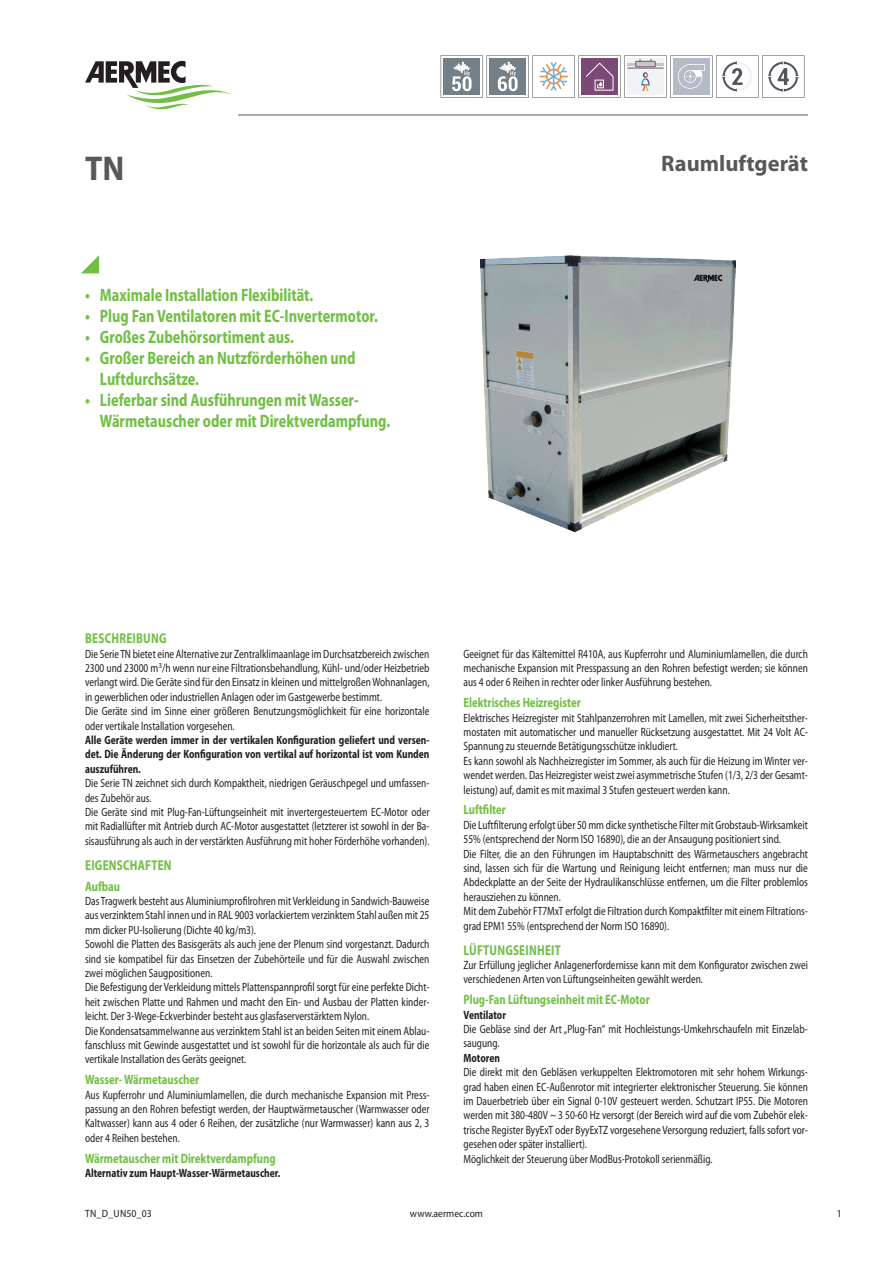
<style>
.page{position:relative;width:893px;height:1263px;background:#fff}
.page>*{position:absolute;margin:0;border:0;box-sizing:border-box;transform-origin:0 0}
.grandezza{font:700 semi-condensed 34.5px "Myriad Pro";color:#57585a}
.descrizione{font:700 22.5px "Myriad Pro";color:#57585a}
.t1{font:700 semi-condensed 18px/21px "Myriad Pro";color:#71bf44;scale:.85 1}
.t2{font:700 semi-condensed 14.25px "Myriad Pro";letter-spacing:.02em;color:#71bf44;scale:.85 1}
.t3{font:700 semi-condensed 13.5px "Myriad Pro";color:#71bf44;scale:.85 1}
.normale_de{font:semi-condensed 12px/14.4px "Myriad Pro";color:#231f20;text-align:justify;scale:.85 1}
.normaleEvidenziato_de{font:700 semi-condensed 12px/14.4px "Myriad Pro";color:#231f20;text-align:justify;scale:.85 1}
.normale_de-2{font:700 semi-condensed 12px "Myriad Pro";color:#231f20;scale:.85 1}
.t4{font:semi-condensed 10.5px "Myriad Pro";color:#231f20}
</style>
<div class="page">
<svg style="left:81px;top:255px;width:18px;height:18px"></svg>
<hr style="left:238px;top:115px;width:570px;height:1px;background:#57585a">
<img style="left:481px;top:255px;width:254px;height:276px">
<svg style="left:85px;top:61px;width:147px;height:48px"></svg>
<svg style="left:441px;top:55px;width:363px;height:43px"></svg>
<p class="grandezza" style="left:85px;top:146px;width:41px">TN</p>
<p class="t1" style="left:85px;top:284px;width:270px">• Maximale Installation Flexibilität.</p>
<p class="t1" style="left:85px;top:305px;width:346px">• Plug Fan Ventilatoren mit EC-Invertermotor.</p>
<p class="t1" style="left:85px;top:326px;width:247px">• Großes Zubehörsortiment aus.</p>
<p class="t1" style="left:100px;top:347px;width:302px;text-indent:-15px">• Großer Bereich an Nutzförderhöhen und<br>Luftdurchsätze.</p>
<p class="t1" style="left:100px;top:389px;width:343px;text-indent:-15px">• Lieferbar sind Ausführungen mit Wasser-<br>Wärmetauscher oder mit Direktverdampfung.</p>
<p class="descrizione" style="left:661px;top:149px;width:148px">Raumluftgerät</p>
<p class="t2" style="left:85px;top:629px;width:97px">BESCHREIBUNG</p>
<p class="normale_de" style="left:85px;top:646px;width:407px">Die Serie TN bietet eine Alternative zur Zentralklimaanlage im Durchsatzbereich zwischen 2300 und 23000 m<sup>3</sup>/h wenn nur eine Filtrationsbehandlung, Kühl- und/oder Heizbetrieb verlangt wird. Die Geräte sind für den Einsatz in kleinen und mittelgroßen Wohnanlagen, in gewerblichen oder industriellen Anlagen oder im Gastgewerbe bestimmt.</p>
<p class="normale_de" style="left:85px;top:704px;width:407px">Die Geräte sind im Sinne einer größeren Benutzungsmöglichkeit für eine horizontale oder vertikale Installation vorgesehen.</p>
<p class="normaleEvidenziato_de" style="left:85px;top:732px;width:407px">Alle Geräte werden immer in der vertikalen Konfiguration geliefert und versen&shy;det. Die Änderung der Konfiguration von vertikal auf horizontal ist vom Kunden auszuführen.</p>
<p class="normale_de" style="left:85px;top:776px;width:407px">Die Serie TN zeichnet sich durch Kompaktheit, niedrigen Geräuschpegel und umfassen&shy;des Zubehör aus.</p>
<p class="normale_de" style="left:85px;top:805px;width:407px">Die Geräte sind mit Plug-Fan-Lüftungseinheit mit invertergesteuertem EC-Motor oder mit Radiallüfter mit Antrieb durch AC-Motor ausgestattet (letzterer ist sowohl in der Ba&shy;sisausführung als auch in der verstärkten Ausführung mit hoher Förderhöhe vorhanden).</p>
<p class="t2" style="left:85px;top:856px;width:103px">EIGENSCHAFTEN</p>
<p class="t3" style="left:85px;top:877px;width:43px">Aufbau</p>
<p class="normale_de" style="left:85px;top:894px;width:407px">Das Tragwerk besteht aus Aluminiumprofilrohren mit Verkleidung in Sandwich-Bauweise aus verzinktem Stahl innen und in RAL 9003 vorlackiertem verzinktem Stahl außen mit 25 mm dicker PU-Isolierung (Dichte 40 kg/m3).</p>
<p class="normale_de" style="left:85px;top:937px;width:407px">Sowohl die Platten des Basisgeräts als auch jene der Plenum sind vorgestanzt. Dadurch sind sie kompatibel für das Einsetzen der Zubehörteile und für die Auswahl zwischen zwei möglichen Saugpositionen.</p>
<p class="normale_de" style="left:85px;top:980px;width:407px">Die Befestigung der Verkleidung mittels Plattenspannprofil sorgt für eine perfekte Dicht&shy;heit zwischen Platte und Rahmen und macht den Ein- und Ausbau der Platten kinder&shy;leicht. Der 3-Wege-Eckverbinder besteht aus glasfaserverstärktem Nylon.</p>
<p class="normale_de" style="left:85px;top:1023px;width:407px">Die Kondensatsammelwanne aus verzinktem Stahl ist an beiden Seiten mit einem Ablau&shy;fanschluss mit Gewinde ausgestattet und ist sowohl für die horizontale als auch für die vertikale Installation des Geräts geeignet.</p>
<p class="t3" style="left:85px;top:1071px;width:136px">Wasser- Wärmetauscher</p>
<p class="normale_de" style="left:85px;top:1087px;width:407px">Aus Kupferrohr und Aluminiumlamellen, die durch mechanische Expansion mit Press&shy;passung an den Rohren befestigt werden, der Hauptwärmetauscher (Warmwasser oder Kaltwasser) kann aus 4 oder 6 Reihen, der zusätzliche (nur Warmwasser) kann aus 2, 3 oder 4 Reihen bestehen.</p>
<p class="t3" style="left:85px;top:1149px;width:226px">Wärmetauscher mit Direktverdampfung</p>
<p class="normale_de-2" style="left:85px;top:1165px;width:231px">Alternativ zum Haupt-Wasser-Wärmetauscher.</p>
<p class="normale_de" style="left:463px;top:646px;width:407px">Geeignet für das Kältemittel R410A, aus Kupferrohr und Aluminiumlamellen, die durch mechanische Expansion mit Presspassung an den Rohren befestigt werden; sie können aus 4 oder 6 Reihen in rechter oder linker Ausführung bestehen.</p>
<p class="t3" style="left:463px;top:694px;width:139px">Elektrisches Heizregister</p>
<p class="normale_de" style="left:463px;top:710px;width:407px">Elektrisches Heizregister mit Stahlpanzerrohren mit Lamellen, mit zwei Sicherheitsther&shy;mostaten mit automatischer und manueller Rücksetzung ausgestattet. Mit 24 Volt AC-Spannung zu steuernde Betätigungsschütze inkludiert.</p>
<p class="normale_de" style="left:463px;top:753px;width:407px">Es kann sowohl als Nachheizregister im Sommer, als auch für die Heizung im Winter ver&shy;wendet werden. Das Heizregister weist zwei asymmetrische Stufen (1/3, 2/3 der Gesamt&shy;leistung) auf, damit es mit maximal 3 Stufen gesteuert werden kann.</p>
<p class="t3" style="left:463px;top:801px;width:52px">Luftfilter</p>
<p class="normale_de" style="left:463px;top:817px;width:407px">Die Luftfilterung erfolgt über 50 mm dicke synthetische Filter mit Grobstaub-Wirksamkeit<br>55% (entsprechend der Norm ISO 16890), die an der Ansaugung positioniert sind.</p>
<p class="normale_de" style="left:463px;top:846px;width:407px">Die Filter, die an den Führungen im Hauptabschnitt des Wärmetauschers angebracht sind, lassen sich für die Wartung und Reinigung leicht entfernen; man muss nur die Abdeckplatte an der Seite der Hydraulikanschlüsse entfernen, um die Filter problemlos herausziehen zu können.</p>
<p class="normale_de" style="left:463px;top:904px;width:407px">Mit dem Zubehör FT7MxT erfolgt die Filtration durch Kompaktfilter mit einem Filtrations&shy;grad EPM1 55% (entsprechend der Norm ISO 16890).</p>
<p class="t2" style="left:464px;top:940px;width:116px">LÜFTUNGSEINHEIT</p>
<p class="normale_de" style="left:463px;top:957px;width:407px">Zur Erfüllung jeglicher Anlagenerfordernisse kann mit dem Konfigurator zwischen zwei verschiedenen Arten von Lüftungseinheiten gewählt werden.</p>
<p class="t3" style="left:463px;top:991px;width:221px">Plug-Fan Lüftungseinheit mit EC-Motor</p>
<p class="normaleEvidenziato_de" style="left:463px;top:1007px;width:52px">Ventilator</p>
<p class="normale_de" style="left:463px;top:1021px;width:407px">Die Gebläse sind der Art „Plug-Fan“ mit Hochleistungs-Umkehrschaufeln mit Einzelab&shy;saugung.</p>
<p class="normaleEvidenziato_de" style="left:463px;top:1050px;width:44px">Motoren</p>
<p class="normale_de" style="left:463px;top:1065px;width:407px">Die direkt mit den Gebläsen verkuppelten Elektromotoren mit sehr hohem Wirkungs&shy;grad haben einen EC-Außenrotor mit integrierter elektronischer Steuerung. Sie können im Dauerbetrieb über ein Signal 0-10V gesteuert werden. Schutzart IP55. Die Motoren werden mit 380-480V ~ 3 50-60 Hz versorgt (der Bereich wird auf die vom Zubehör elek&shy;trische Register ByyExT oder ByyExTZ vorgesehene Versorgung reduziert, falls sofort vor&shy;gesehen oder später installiert).</p>
<p class="normale_de" style="left:463px;top:1151px;width:294px">Möglichkeit der Steuerung über ModBus-Protokoll serienmäßig.</p>
<p class="t4" style="left:85px;top:1207px;width:68px">TN_D_UN50_03</p>
<p class="t4" style="left:410px;top:1207px;width:75px">www.aermec.com</p>
<p class="t4" style="left:837px;top:1207px;width:6px">1</p>
</div>
